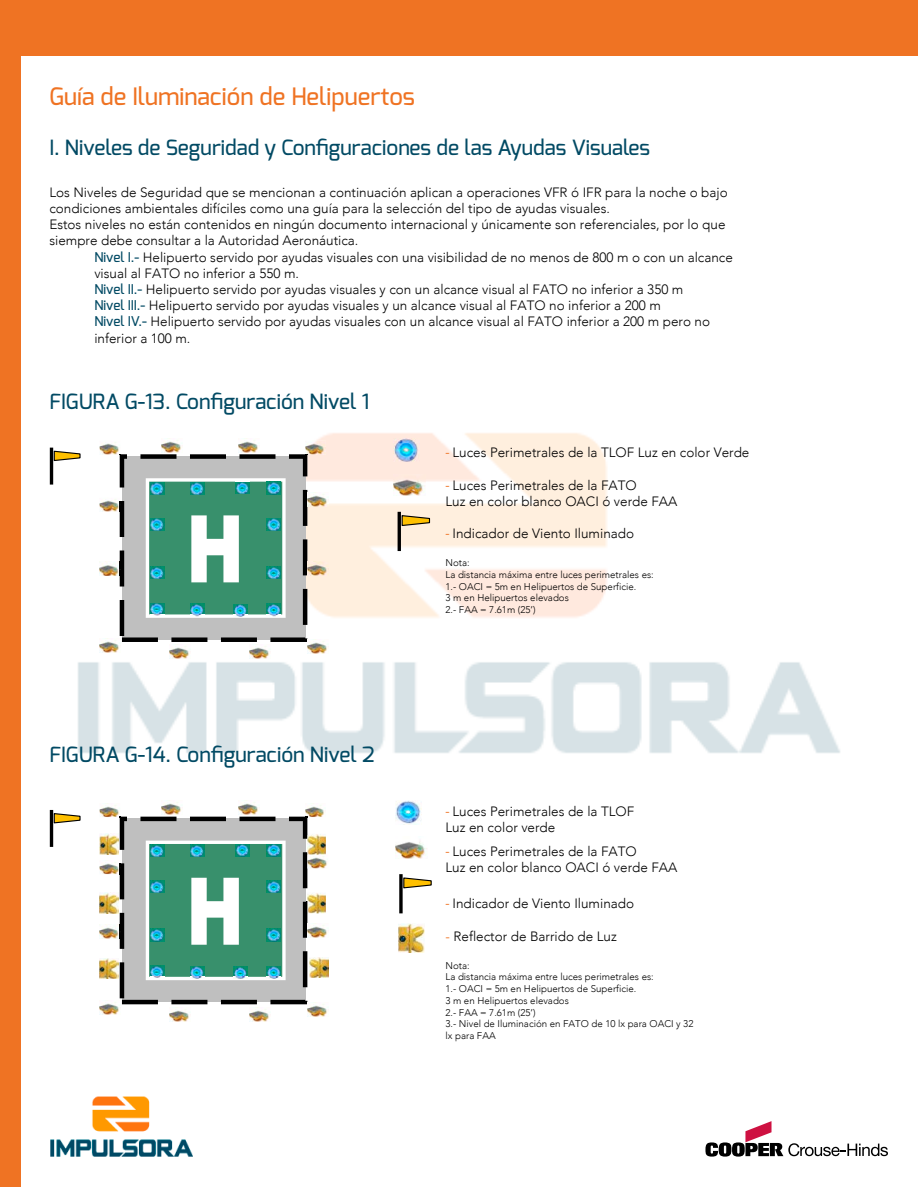
<style>
.page{position:relative;width:918px;height:1188px;background:#fff}
.page>*{position:absolute;margin:0;border:0;box-sizing:border-box;transform-origin:0 0}
.t1{font:500 24px "Exo";color:#ef7323}
.t2{font:500 21px "Exo";color:#024a64}
.t3{font:300 13.5px/16.2px "Avenir";color:#000}
.t4{font:300 9.75px/11.7px "Avenir";color:#000}
.s1{font-family:"Exo";font-weight:500;color:#024a64}
.s2{font-family:"Myriad Pro";font-weight:400;color:#ef7323}
.s3{color:#ef7323}
</style>
<div class="page">
<div style="left:0;top:0;width:20px;height:1186px;background:#ef7323"></div>
<div style="left:3px;top:0;width:914px;height:55px;background:#ef7323"></div>
<svg style="left:706px;top:1121px;width:182px;height:36px"></svg>
<img style="left:50px;top:1097px;width:143px;height:60px">
<img style="left:78px;top:433px;width:762px;height:320px">
<hr style="left:50px;top:448px;width:3px;height:37px;background:#000">
<svg style="left:53px;top:450px;width:28px;height:12px"></svg>
<img style="left:100px;top:638px;width:20px;height:14px">
<img style="left:170px;top:645px;width:20px;height:14px">
<img style="left:249px;top:645px;width:21px;height:14px">
<img style="left:307px;top:640px;width:21px;height:14px">
<img style="left:99px;top:562px;width:21px;height:14px">
<img style="left:99px;top:498px;width:21px;height:14px">
<img style="left:100px;top:441px;width:20px;height:14px">
<img style="left:307px;top:561px;width:21px;height:14px">
<img style="left:307px;top:492px;width:21px;height:14px">
<img style="left:305px;top:441px;width:21px;height:14px">
<img style="left:161px;top:438px;width:21px;height:14px">
<img style="left:239px;top:438px;width:21px;height:14px">
<svg style="left:120px;top:454px;width:187px;height:188px;background:#7ea79a"></svg>
<img style="left:393px;top:474px;width:33px;height:22px">
<img style="left:393px;top:438px;width:27px;height:24px">
<hr style="left:398px;top:512px;width:3px;height:39px;background:#000">
<svg style="left:401px;top:514px;width:30px;height:13px"></svg>
<hr style="left:50px;top:810px;width:3px;height:37px;background:#000">
<svg style="left:53px;top:812px;width:28px;height:12px"></svg>
<img style="left:100px;top:1000px;width:20px;height:14px">
<img style="left:170px;top:1007px;width:20px;height:14px">
<img style="left:249px;top:1007px;width:21px;height:14px">
<img style="left:307px;top:1004px;width:21px;height:12px">
<img style="left:99px;top:924px;width:21px;height:14px">
<img style="left:99px;top:860px;width:21px;height:14px">
<img style="left:100px;top:803px;width:20px;height:14px">
<img style="left:305px;top:803px;width:20px;height:14px">
<img style="left:161px;top:802px;width:21px;height:13px">
<img style="left:239px;top:802px;width:20px;height:13px">
<img style="left:395px;top:841px;width:32px;height:17px">
<img style="left:395px;top:801px;width:26px;height:23px">
<svg style="left:399px;top:874px;width:4px;height:39px"></svg>
<svg style="left:403px;top:877px;width:29px;height:12px"></svg>
<img style="left:99px;top:958px;width:19px;height:21px">
<img style="left:99px;top:893px;width:19px;height:21px">
<img style="left:100px;top:834px;width:19px;height:21px">
<img style="left:326px;top:959px;width:2px;height:19px">
<svg style="left:120px;top:817px;width:206px;height:187px"></svg>
<img style="left:398px;top:924px;width:27px;height:29px">
<h1 class="t1" style="left:49px;top:81px;width:367px">Guía de Iluminación de Helipuertos</h1>
<h2 class="t2" style="left:49px;top:134px;width:602px">I. Niveles de Seguridad y Configuraciones de las Ayudas Visuales</h2>
<p class="t3" style="left:49px;top:184px;width:680px">Los Niveles de Seguridad que se mencionan a continuación aplican a operaciones VFR ó IFR para la noche o bajo condiciones ambientales difíciles como una guía para la selección del tipo de ayudas visuales.<br>Estos niveles no están contenidos en ningún documento internacional y únicamente son referenciales, por lo que siempre debe consultar a la Autoridad Aeronáutica.</p>
<p class="t3" style="left:94px;top:249px;width:640px"><span class="s1">Nivel I.-</span> Helipuerto servido por ayudas visuales con una visibilidad de no menos de 800 m o con un alcance visual al FATO no inferior a 550 m.<br><span class="s1">Nivel II.-</span> Helipuerto servido por ayudas visuales y con un alcance visual al FATO no inferior a 350 m<br><span class="s1">Nivel III.-</span> Helipuerto servido por ayudas visuales y un alcance visual al FATO no inferior a 200 m<br><span class="s1">Nivel IV.-</span> Helipuerto servido por ayudas visuales con un alcance visual al FATO inferior a 200 m pero no inferior a 100 m.</p>
<h2 class="t2" style="left:49px;top:388px;width:322px">FIGURA G-13. Configuración Nivel 1</h2>
<h2 class="t2" style="left:49px;top:741px;width:327px">FIGURA G-14. Configuración Nivel 2</h2>
<p class="t3" style="left:446px;top:445px;width:305px"><span class="s2">-</span> Luces Perimetrales de la TLOF Luz en color Verde</p>
<p class="t3" style="left:446px;top:477px;width:233px"><span class="s2">-</span> Luces Perimetrales de la FATO<br>Luz en color blanco OACI ó verde FAA</p>
<p class="t3" style="left:446px;top:526px;width:190px"><span class="s2">-</span> Indicador de Viento Iluminado</p>
<p class="t4" style="left:446px;top:557px;width:210px">Nota:<br>La distancia máxima entre luces perimetrales es:<br>1.- OACI = 5m en Helipuertos de Superficie.<br>3 m en Helipuertos elevados<br>2.- FAA = 7.61m (25’)</p>
<p class="t3" style="left:446px;top:803px;width:190px"><span class="s2">-</span> Luces Perimetrales de la TLOF<br>Luz en color verde</p>
<p class="t3" style="left:446px;top:843px;width:233px"><span class="s2">-</span> Luces Perimetrales de la FATO<br>Luz en color blanco OACI ó verde FAA</p>
<p class="t3" style="left:446px;top:896px;width:190px"><span class="s2">-</span> Indicador de Viento Iluminado</p>
<p class="t3" style="left:446px;top:928px;width:173px"><span class="s3">-</span> Reflector de Barrido de Luz</p>
<p class="t4" style="left:446px;top:960px;width:249px">Nota:<br>La distancia máxima entre luces perimetrales es:<br>1.- OACI = 5m en Helipuertos de Superficie.<br>3 m en Helipuertos elevados<br>2.- FAA = 7.61m (25’)<br>3.- Nivel de Iluminación en FATO de 10 lx para OACI y 32 lx para FAA</p>
</div>
